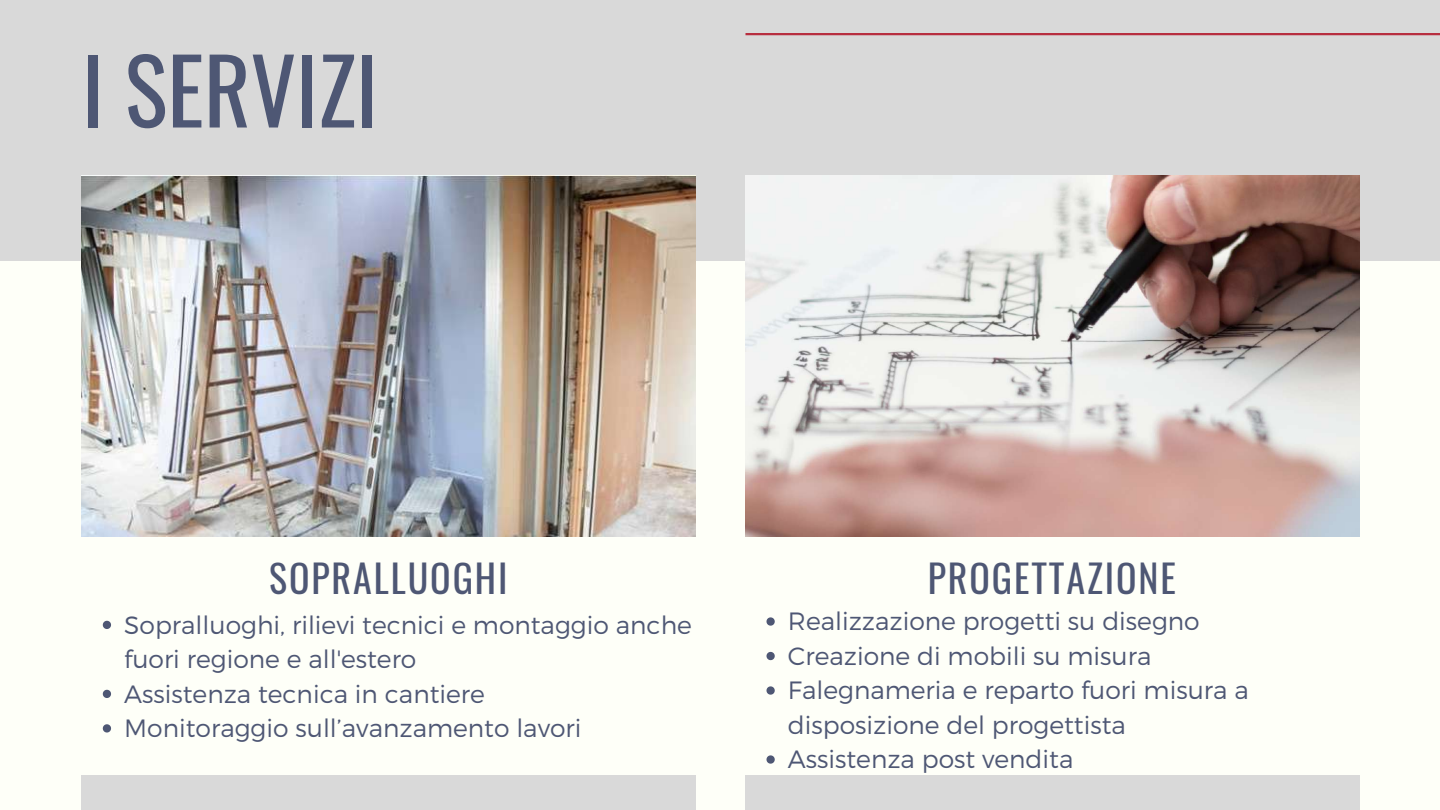
<style>
.page{position:relative;width:1440px;height:810px;background:#fefff8}
.page>*{position:absolute;margin:0;border:0;box-sizing:border-box;transform-origin:0 0}
.t1{font:90px "Oswald";color:#4e5774}
.t2{font:38px "Oswald";letter-spacing:.05em;color:#4e5774}
.t3{font:300 25px/34.5px "Montserrat";color:#4e5774}
</style>
<div class="page">
<div style="left:81px;top:775px;width:614px;height:35px;background:#d9d9d9"></div>
<div style="left:0;top:0;width:1440px;height:261px;background:#d9d9d9"></div>
<div style="left:745px;top:775px;width:614px;height:35px;background:#d9d9d9"></div>
<img style="left:746px;top:176px;width:614px;height:360px">
<img style="left:81px;top:176px;width:614px;height:360px">
<hr style="left:746px;top:33px;width:694px;height:2px;background:#b72e3f">
<svg style="left:103px;top:621px;width:8px;height:8px"></svg>
<svg style="left:103px;top:690px;width:8px;height:8px"></svg>
<svg style="left:103px;top:724px;width:8px;height:9px"></svg>
<svg style="left:766px;top:617px;width:9px;height:9px"></svg>
<svg style="left:766px;top:652px;width:9px;height:8px"></svg>
<svg style="left:766px;top:686px;width:9px;height:9px"></svg>
<svg style="left:766px;top:755px;width:9px;height:9px"></svg>
<h1 class="t1" style="left:82px;top:20px;width:298px">I SERVIZI</h1>
<h2 class="t2" style="left:269px;top:549px;width:240px">SOPRALLUOGHI</h2>
<h2 class="t2" style="left:928px;top:549px;width:250px">PROGETTAZIONE</h2>
<p class="t3" style="left:124px;top:606px;width:569px">Sopralluoghi, rilievi tecnici e montaggio anche fuori regione e all'estero<br>Assistenza tecnica in cantiere<br>Monitoraggio sull’avanzamento lavori</p>
<p class="t3" style="left:788px;top:603px;width:462px">Realizzazione progetti su disegno<br>Creazione di mobili su misura<br>Falegnameria e reparto fuori misura a disposizione del progettista<br>Assistenza post vendita</p>
</div>
